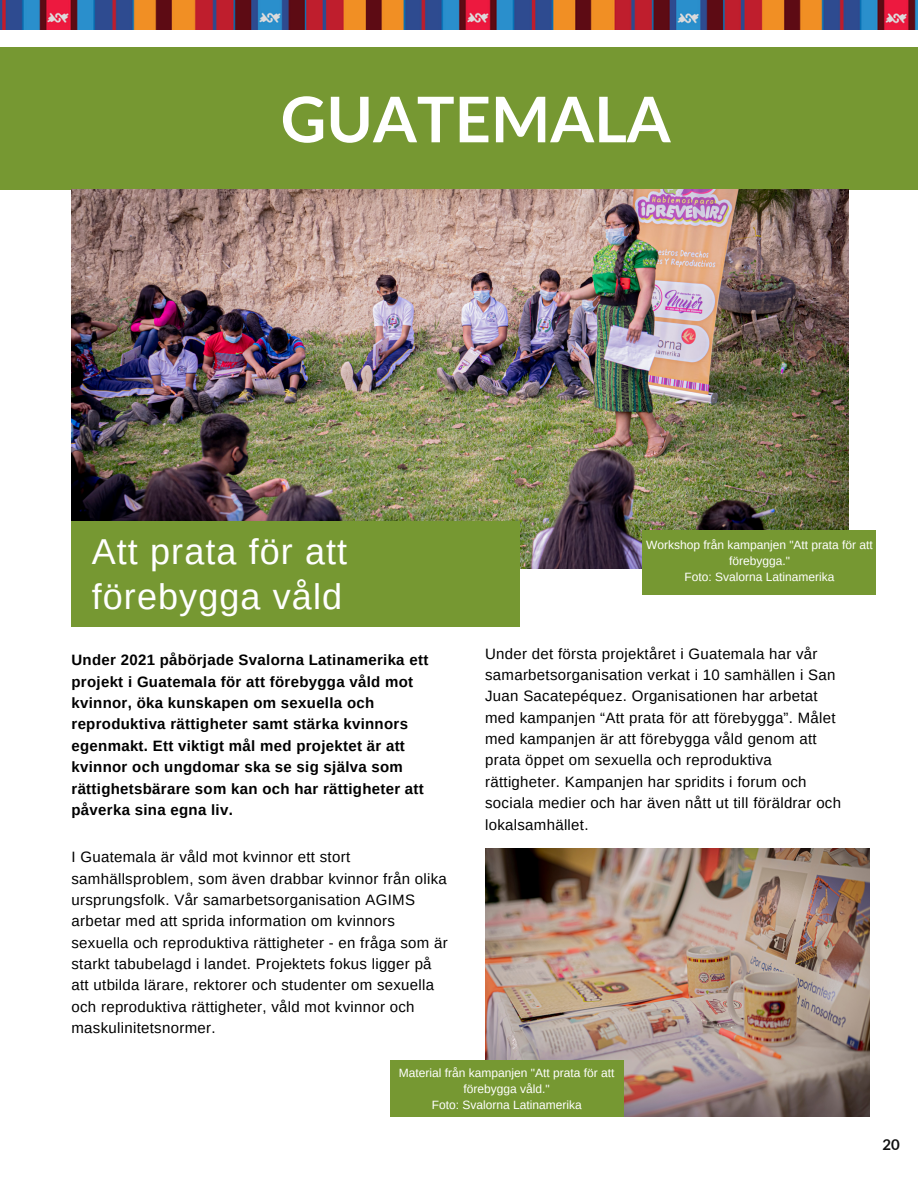
<style>
.page{position:relative;width:918px;height:1188px;background:#fff}
.page>*{position:absolute;margin:0;border:0;box-sizing:border-box;transform-origin:0 0}
.t1{font:700 63px "Lato";color:#fff}
.t2{font:36px/45px "Arimo";letter-spacing:.03em;color:#fff}
.t3{font:15px/21.3px "Arimo";letter-spacing:.02em;color:#000}
.t4{font:700 15px/21.3px "Arimo";letter-spacing:.02em;color:#000}
.t5{font:700 15px "Lato";color:#101010}
.t6{font:12px/16px "Arimo";color:#fff;text-align:center}
</style>
<div class="page">
<div style="left:0;top:47px;width:918px;height:143px;background:#769832"></div>
<img style="left:0;top:0;width:918px;height:30px">
<img style="left:72px;top:189px;width:777px;height:379px">
<img style="left:485px;top:849px;width:385px;height:267px">
<div style="left:72px;top:521px;width:448px;height:106px;background:#769832"></div>
<div style="left:642px;top:530px;width:234px;height:64px;background:#769832"></div>
<div style="left:390px;top:1061px;width:234px;height:56px;background:#769832"></div>
<h1 class="t1" style="left:281px;top:80px;width:392px">GUATEMALA</h1>
<h2 class="t2" style="left:92px;top:529px;width:257px">Att prata för att förebygga våld</h2>
<p class="t4" style="left:72px;top:650px;width:358px">Under 2021 påbörjade Svalorna Latinamerika ett projekt i Guatemala för att förebygga våld mot kvinnor, öka kunskapen om sexuella och reproduktiva rättigheter samt stärka kvinnors egenmakt. Ett viktigt mål med projektet är att kvinnor och ungdomar ska se sig själva som rättighetsbärare som kan och har rättigheter att påverka sina egna liv.</p>
<p class="t3" style="left:72px;top:846px;width:378px">I Guatemala är våld mot kvinnor ett stort samhällsproblem, som även drabbar kvinnor från olika ursprungsfolk. Vår samarbetsorganisation AGIMS arbetar med att sprida information om kvinnors sexuella och reproduktiva rättigheter - en fråga som är starkt tabubelagd i landet. Projektets fokus ligger på att utbilda lärare, rektorer och studenter om sexuella och reproduktiva rättigheter, våld mot kvinnor och maskulinitetsnormer.</p>
<p class="t6" style="left:646px;top:537px;width:228px">Workshop från kampanjen "Att prata för att förebygga."<br>Foto: Svalorna Latinamerika</p>
<p class="t3" style="left:485px;top:643px;width:357px">Under det första projektåret i Guatemala har vår samarbetsorganisation verkat i 10 samhällen i San Juan Sacatepéquez. Organisationen har arbetat med kampanjen “Att prata för att förebygga”. Målet med kampanjen är att förebygga våld genom att prata öppet om sexuella och reproduktiva rättigheter. Kampanjen har spridits i forum och sociala medier och har även nått ut till föräldrar och lokalsamhället.</p>
<p class="t6" style="left:399px;top:1065px;width:217px">Material från kampanjen "Att prata för att förebygga våld."<br>Foto: Svalorna Latinamerika</p>
<p class="t5" style="left:883px;top:1135px;width:19px">20</p>
</div>
